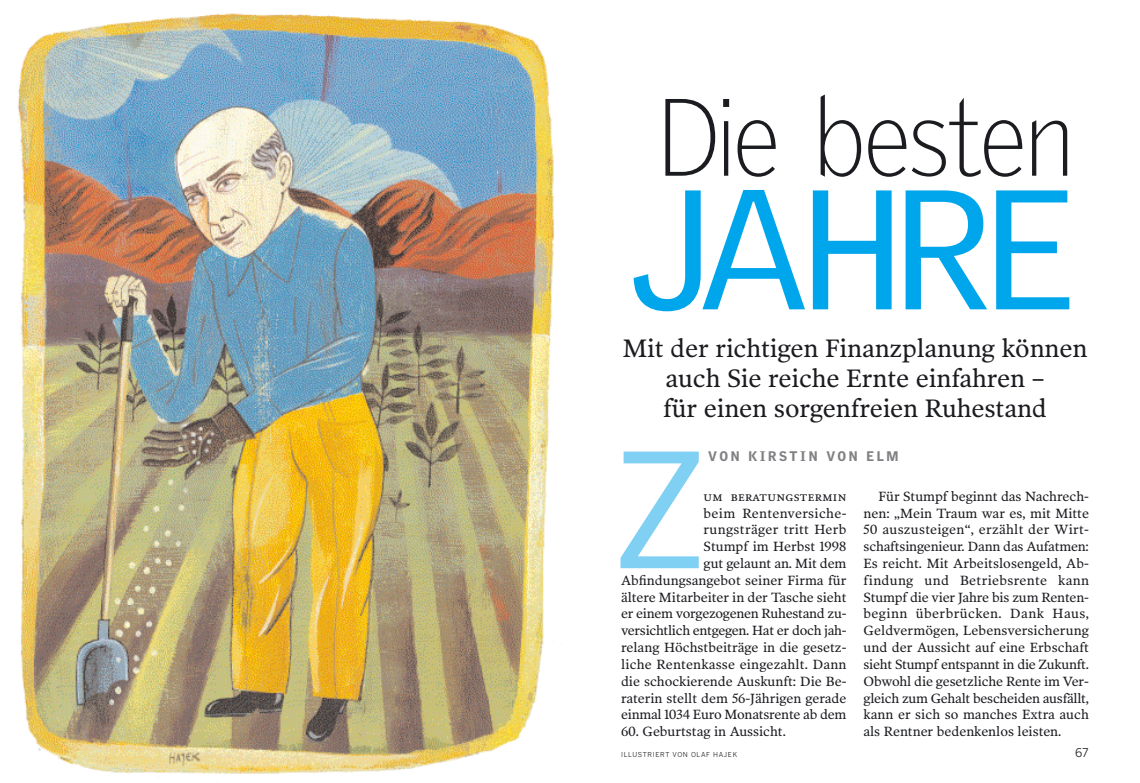
<style>
.page{position:relative;width:1140px;height:783px;background:#fff}
.page>*{position:absolute;margin:0;border:0;box-sizing:border-box;transform-origin:0 0}
.t1{font:165px "Griffith Gothic";letter-spacing:-.065em;color:#00a6eb}
.t2{font:161.85px "Griffith Gothic";color:#80d0f4}
.t3{font:100 106.5px "Griffith Gothic";letter-spacing:-.025em;color:#1b1c20}
.t4{font:25.5px/30px "Poynter OS Text Two L";letter-spacing:-.005em;color:#1b1c20;text-align:center}
.t5{font:13.5px/16.8px "Poynter OS Text Two L";color:#1b1c20;text-align:right}
.t6{font:13.5px "Poynter OS Text Two L Roman SC";letter-spacing:.025em;color:#1b1c20}
.t7{font:900 13.5px "Griffith Gothic";letter-spacing:.195em;color:#818084}
.t8{font:12px "Benton Gothic";color:#1b1c20}
.t9{font:6.75px "Benton Gothic";letter-spacing:.1em;color:#1b1c20}
</style>
<div class="page">
<img style="left:17px;top:13px;width:538px;height:761px">
<h3 class="t3" style="left:655px;top:100px;width:421px">Die besten</h3>
<h1 class="t1" style="left:630px;top:184px;width:447px">JAHRE</h1>
<h3 class="t4" style="left:622px;top:335px;width:466px">Mit der richtigen Finanzplanung können auch Sie reiche Ernte einfahren –<br>für einen sorgenfreien Ruhestand</h3>
<p class="t7" style="left:708px;top:451px;width:192px">VON KIRSTIN VON ELM</p>
<h2 class="t2" style="left:615px;top:445px;width:91px">Z</h2>
<p class="t5" style="left:863px;top:489px;width:227px;text-align:justify;text-indent:15px">Für Stumpf beginnt das Nachrech&shy;nen: „Mein Traum war es, mit Mitte 50 auszusteigen“, erzählt der Wirt&shy;schaftsingenieur. Dann das Aufatmen:<br>Es reicht. Mit Arbeitslosengeld, Ab&shy;findung und Betriebsrente kann Stumpf die vier Jahre bis zum Renten&shy;beginn überbrücken. Dank Haus, Geldvermögen, Lebensversicherung und der Aussicht auf eine Erbschaft sieht Stumpf entspannt in die Zukunft.<br>Obwohl die gesetzliche Rente im Ver&shy;gleich zum Gehalt bescheiden ausfällt, kann er sich so manches Extra auch als Rentner bedenkenlos leisten.</p>
<p class="t6" style="left:703px;top:488px;width:144px">um beratungstermin</p>
<p class="t5" style="left:621px;top:506px;width:227px">beim Rentenversiche-<br>rungsträger tritt Herb<br>Stumpf im Herbst 1998<br>gut gelaunt an. Mit dem<br>Abfindungsangebot seiner Firma für ältere Mitarbeiter in der Tasche sieht er einem vorgezogenen Ruhestand zu&shy;versichtlich entgegen. Hat er doch jah&shy;relang Höchstbeiträge in die gesetz&shy;liche Rentenkasse eingezahlt. Dann die schockierende Auskunft: Die Be&shy;raterin stellt dem 56-Jährigen gerade einmal 1034 Euro Monatsrente ab dem</p>
<p class="t5" style="left:621px;top:724px;width:166px">60. Geburtstag in Aussicht.</p>
<p class="t9" style="left:621px;top:751px;width:118px">ILLUSTRIERT VON OLAF HAJEK</p>
<p class="t8" style="left:1075px;top:748px;width:15px">67</p>
</div>
